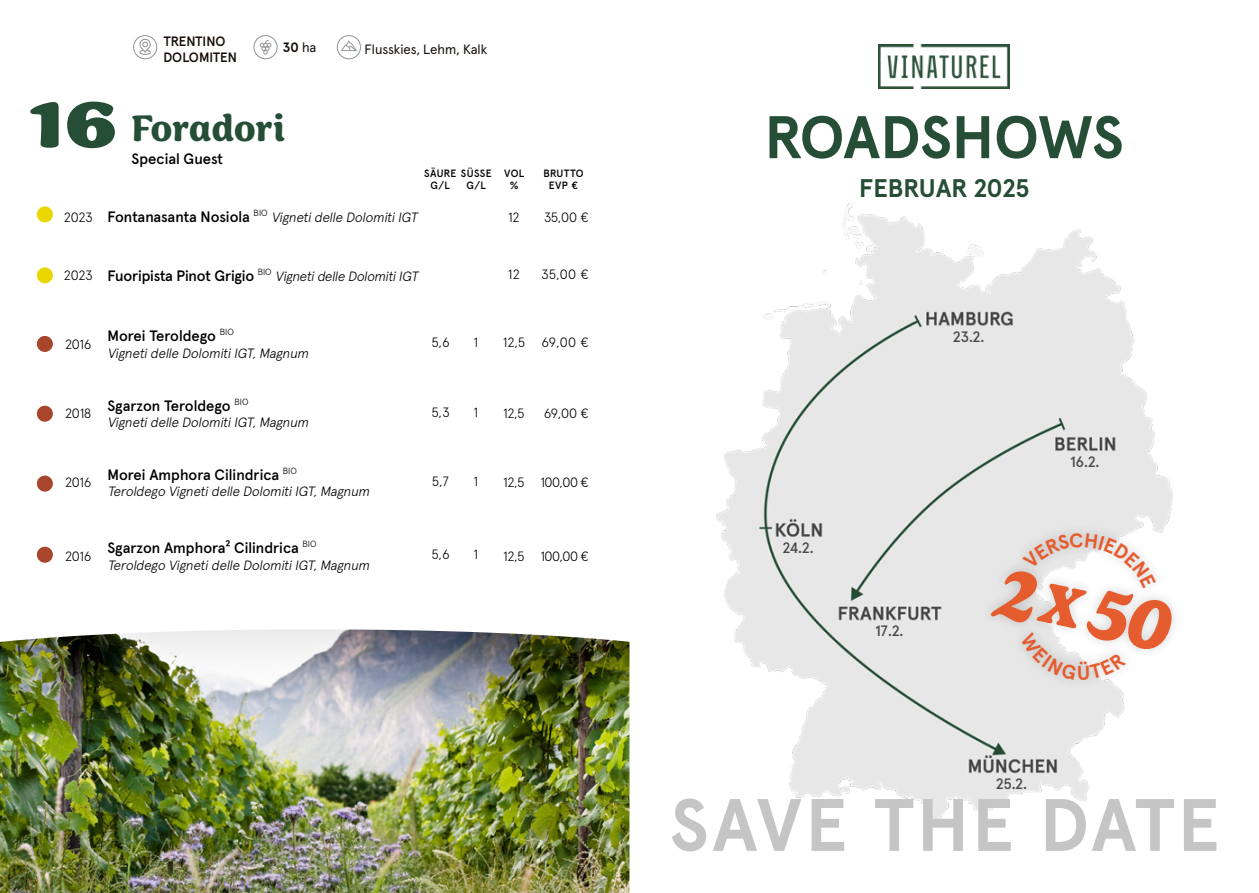
<style>
.page{position:relative;width:1259px;height:893px;background:#fff}
.page>*{position:absolute;margin:0;border:0;box-sizing:border-box;transform-origin:0 0}
.t1{font:800 73.5px "Sirenia";color:#264e36;scale:1.2 1}
.t2{font:700 60px "Apercu Pro";letter-spacing:-.01em;color:#264e36}
.Text_Blocks{font:600 42px "Sirenia";color:#264e36}
.t3{font:700 25.5px "Apercu Pro";letter-spacing:-.005em;color:#264e36}
.t4{font:500 15px "Apercu Pro";color:#000}
.t5{font:500 15px "Apercu Pro";color:#4a4a4a}
.t6{font:italic 300 13.5px "Apercu Pro";color:#000}
.t7{font:300 13.5px "Apercu Pro";color:#000}
.t8{font:13.5px "Apercu Pro";color:#140c08}
.Text_Blocks-2{font:500 13.5px "Apercu Pro";letter-spacing:-.005em;color:#140c08}
.Text_Blocks-3{font:700 13.5px "Apercu Pro";color:#140c08}
.t9{font:500 10.5px "Apercu Pro";letter-spacing:.03em;color:#000}
.s1{font-weight:400}
.s2{font-weight:500;font-style:normal;font-size:15px}
</style>
<div class="page">
<div style="left:37px;top:206px;width:16px;height:16px;background:#ebd700;border-radius:50%"></div>
<div style="left:37px;top:267px;width:16px;height:16px;background:#ebd700;border-radius:50%"></div>
<div style="left:37px;top:336px;width:16px;height:16px;background:#a8462b;border-radius:50%"></div>
<div style="left:37px;top:406px;width:16px;height:16px;background:#a8462b;border-radius:50%"></div>
<div style="left:37px;top:476px;width:16px;height:16px;background:#a8462b;border-radius:50%"></div>
<div style="left:37px;top:547px;width:16px;height:16px;background:#a8462b;border-radius:50%"></div>
<img style="left:0;top:629px;width:629px;height:264px">
<div style="left:133px;top:35px;width:24px;height:24px;border:1px solid #969898;border-radius:50%"></div>
<svg style="left:139px;top:39px;width:12px;height:16px"></svg>
<div style="left:253px;top:35px;width:25px;height:24px;border:1px solid #969898;border-radius:50%"></div>
<svg style="left:260px;top:40px;width:11px;height:15px"></svg>
<div style="left:337px;top:35px;width:24px;height:24px;border:1px solid #969898;border-radius:50%"></div>
<svg style="left:341px;top:40px;width:16px;height:11px"></svg>
<img style="left:716px;top:203px;width:456px;height:608px">
<svg style="left:968px;top:503px;width:207px;height:207px;background:#e9e9e9"></svg>
<svg style="left:672px;top:798px;width:34px;height:53px"></svg>
<svg style="left:713px;top:799px;width:88px;height:52px"></svg>
<svg style="left:811px;top:799px;width:33px;height:52px"></svg>
<svg style="left:875px;top:799px;width:38px;height:52px"></svg>
<svg style="left:923px;top:799px;width:40px;height:52px"></svg>
<svg style="left:978px;top:799px;width:32px;height:52px"></svg>
<svg style="left:1046px;top:799px;width:128px;height:52px"></svg>
<svg style="left:1184px;top:799px;width:32px;height:52px"></svg>
<img style="left:878px;top:44px;width:132px;height:44px">
<svg style="left:990px;top:533px;width:183px;height:147px"></svg>
<p class="Text_Blocks-2" style="left:163px;top:33px;width:64px">TRENTINO</p>
<p class="Text_Blocks-2" style="left:163px;top:49px;width:75px">DOLOMITEN</p>
<p class="Text_Blocks-3" style="left:283px;top:39px;width:35px">30 <span class="s1">ha</span></p>
<p class="t8" style="left:365px;top:41px;width:124px">Flusskies, Lehm, Kalk</p>
<p class="t1" style="left:29px;top:81px;width:75px">16</p>
<p class="Text_Blocks" style="left:132px;top:104px;width:155px">Foradori</p>
<p class="t4" style="left:132px;top:149px;width:93px">Special Guest</p>
<p class="t9" style="left:424px;top:167px;width:69px">SÄURE SÜSSE</p>
<p class="t9" style="left:466px;top:179px;width:21px">G/L</p>
<p class="t9" style="left:430px;top:179px;width:21px">G/L</p>
<p class="t9" style="left:504px;top:167px;width:22px">VOL</p>
<p class="t9" style="left:510px;top:179px;width:10px">%</p>
<p class="t9" style="left:543px;top:167px;width:42px">BRUTTO</p>
<p class="t9" style="left:549px;top:179px;width:31px">EVP €</p>
<p class="t7" style="left:64px;top:209px;width:30px">2023</p>
<p class="t6" style="left:107px;top:210px;width:314px"><span class="s2">Fontanasanta Nosiola</span> <sup>BIO</sup> Vignetidelle DolomitiIGT</p>
<p class="t7" style="left:508px;top:209px;width:12px">12</p>
<p class="t7" style="left:544px;top:209px;width:46px">35,00 €</p>
<p class="t7" style="left:64px;top:267px;width:30px">2023</p>
<p class="t6" style="left:107px;top:268px;width:315px"><span class="s2">Fuoripista Pinot Grigio</span> <sup>BIO</sup> Vignetidelle DolomitiIGT</p>
<p class="t7" style="left:508px;top:266px;width:13px">12</p>
<p class="t7" style="left:541px;top:266px;width:49px">35,00 €</p>
<p class="t7" style="left:65px;top:336px;width:28px">2016</p>
<p class="t4" style="left:107px;top:327px;width:128px">Morei Teroldego <sup>BIO</sup></p>
<p class="t6" style="left:107px;top:345px;width:205px">Vignetidelle DolomitiIGT,Magnum</p>
<p class="t7" style="left:65px;top:406px;width:27px">2018</p>
<p class="t4" style="left:107px;top:397px;width:143px">Sgarzon Teroldego <sup>BIO</sup></p>
<p class="t6" style="left:107px;top:415px;width:205px">Vignetidelle DolomitiIGT,Magnum</p>
<p class="t7" style="left:65px;top:474px;width:28px">2016</p>
<p class="t4" style="left:107px;top:465px;width:191px">Morei Amphora Cilindrica <sup>BIO</sup></p>
<p class="t6" style="left:107px;top:483px;width:266px">Teroldego Vignetidelle DolomitiIGT,Magnum</p>
<p class="t7" style="left:65px;top:548px;width:28px">2016</p>
<p class="t4" style="left:107px;top:539px;width:211px">Sgarzon Amphora² Cilindrica <sup>BIO</sup></p>
<p class="t6" style="left:107px;top:557px;width:266px">Teroldego Vignetidelle DolomitiIGT,Magnum</p>
<p class="t7" style="left:432px;top:334px;width:19px">5,6</p>
<p class="t7" style="left:474px;top:334px;width:6px">1</p>
<p class="t7" style="left:503px;top:334px;width:24px">12,5</p>
<p class="t7" style="left:542px;top:334px;width:48px">69,00 €</p>
<p class="t7" style="left:432px;top:404px;width:19px">5,3</p>
<p class="t7" style="left:474px;top:404px;width:6px">1</p>
<p class="t7" style="left:503px;top:406px;width:22px">12,5</p>
<p class="t7" style="left:544px;top:406px;width:46px">69,00 €</p>
<p class="t7" style="left:432px;top:473px;width:18px">5,7</p>
<p class="t7" style="left:474px;top:473px;width:6px">1</p>
<p class="t7" style="left:503px;top:474px;width:22px">12,5</p>
<p class="t7" style="left:540px;top:474px;width:50px">100,00 €</p>
<p class="t7" style="left:432px;top:546px;width:19px">5,6</p>
<p class="t7" style="left:474px;top:546px;width:6px">1</p>
<p class="t7" style="left:503px;top:548px;width:22px">12,5</p>
<p class="t7" style="left:540px;top:548px;width:50px">100,00 €</p>
<p class="t2" style="left:764px;top:101px;width:360px">ROADSHOWS</p>
<p class="t3" style="left:859px;top:173px;width:171px">FEBRUAR 2025</p>
<p class="t5" style="left:783px;top:539px;width:32px">24.2.</p>
<p class="t5" style="left:953px;top:328px;width:33px">23.2.</p>
<p class="t5" style="left:1070px;top:453px;width:31px">16.2.</p>
<p class="t5" style="left:875px;top:621px;width:30px">17.2.</p>
<p class="t5" style="left:996px;top:775px;width:32px">25.2.</p>
</div>
